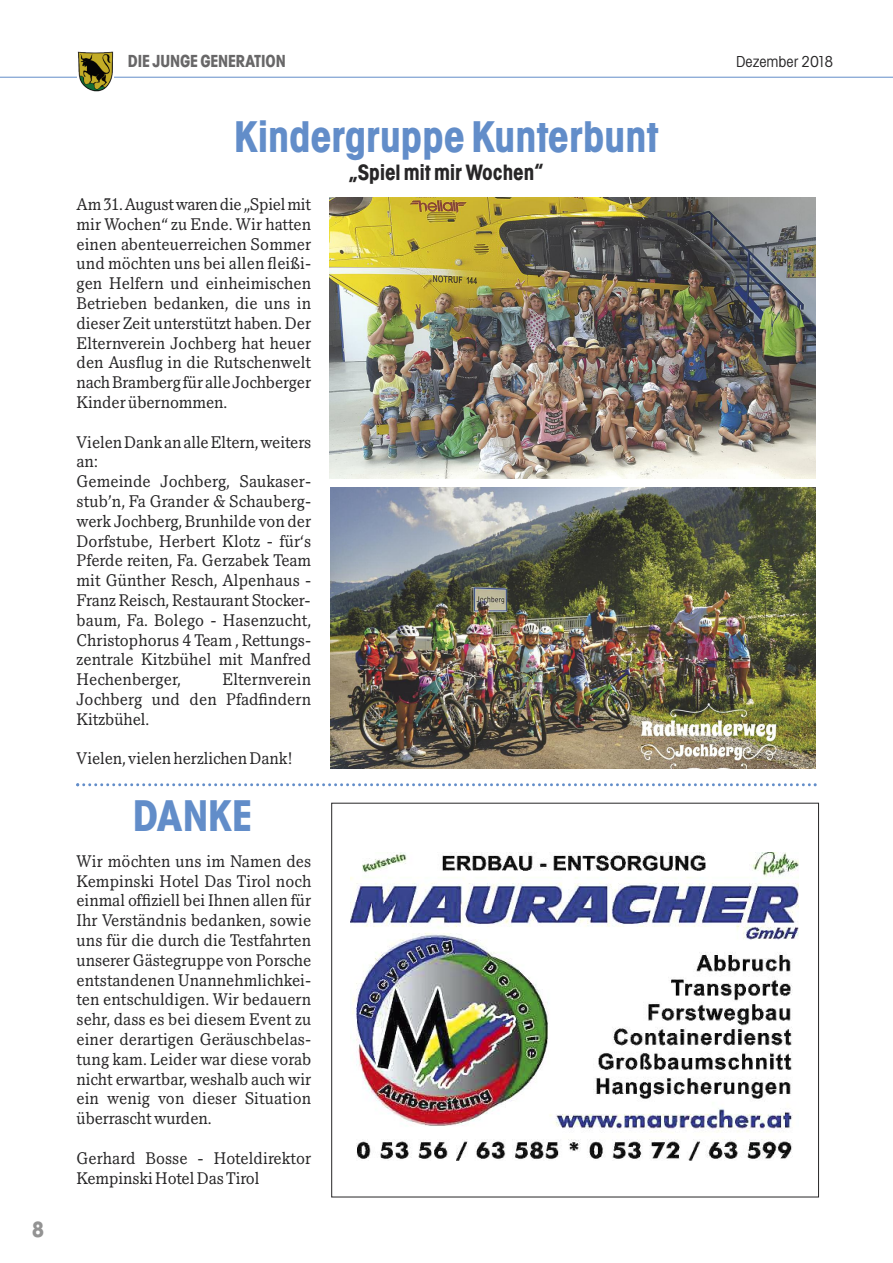
<style>
.page{position:relative;width:893px;height:1263px;background:#fff}
.page>*{position:absolute;margin:0;border:0;box-sizing:border-box;transform-origin:0 0}
.t1{font:42px "Avant Garde SB Bol Con";color:#628dc9}
.t2{font:21px "Avant Garde SB Bol Con";color:#272627}
.t3{font:21px "Avant Garde SB Bol Con";color:#939393}
.t4{font:16.5px/19.8px "Pacella SB";color:#272627;text-align:justify}
.t5{font:16.5px "Avant Garde SB Bol Con";color:#686768}
.t6{font:condensed 15px "Avant Garde SB";color:#272627}
</style>
<div class="page">
<hr style="left:0;top:77px;width:893px;height:1px;background:#628dc9">
<svg style="left:76px;top:783px;width:741px;height:3px"></svg>
<img style="left:330px;top:488px;width:486px;height:280px">
<img style="left:330px;top:198px;width:485px;height:280px">
<img style="left:350px;top:853px;width:448px;height:308px">
<img style="left:77px;top:52px;width:36px;height:39px">
<p class="t3" style="left:32px;top:1217px;width:13px">8</p>
<p class="t5" style="left:128px;top:51px;width:159px">DIE JUNGEGENERATION</p>
<p class="t6" style="left:736px;top:53px;width:99px">Dezember 2018</p>
<h1 class="t1" style="left:234px;top:113px;width:426px">Kindergruppe Kunterbunt</h1>
<p class="t2" style="left:349px;top:161px;width:196px">„Spiel mit mir Wochen“</p>
<p class="t4" style="left:76px;top:194px;width:236px">Am31.Augustwarendie„Spielmit mir Wochen“ zu Ende. Wir hatten einen abenteuerreichen Sommer und möchten uns bei allen fleißi&shy;gen Helfern und einheimischen Betrieben bedanken, die uns in dieser Zeit unterstützt haben. Der Elternverein Jochberg hat heuer den Ausflug in die Rutschenwelt nachBramberg für alle Jochberger Kinder übernommen.</p>
<p class="t4" style="left:76px;top:432px;width:236px;text-align:left">VielenDankanalleEltern,weiters an:<br>Gemeinde Jochberg, Saukaser&shy;stub’n, Fa Grander &amp; Schauberg&shy;werk Jochberg, Brunhilde von der<br>Dorfstube, Herbert Klotz - für‘s<br>Pferde reiten, Fa. Gerzabek Team mit Günther Resch, Alpenhaus -<br>Franz Reisch, Restaurant Stocker&shy;baum, Fa. Bolego - Hasenzucht,<br>Christophorus 4 Team , Rettungs&shy;zentrale Kitzbühel mit Manfred<br>Hechenberger,</p>
<p class="t4" style="left:76px;top:670px;width:236px;text-indent:146px">Elternverein Jochberg und den Pfadfindern Kitzbühel.</p>
<p class="t4" style="left:76px;top:749px;width:217px">Vielen, vielen herzlichenDank!</p>
<h1 class="t1" style="left:133px;top:792px;width:120px">DANKE</h1>
<p class="t4" style="left:76px;top:851px;width:236px">Wir möchten uns im Namen des Kempinski Hotel Das Tirol noch einmal offiziell bei Ihnen allen für Ihr Verständnis bedanken, sowie uns für die durch die Testfahrten unserer Gästegruppe von Porsche entstandenen Unannehmlichkei&shy;ten entschuldigen. Wir bedauern sehr, dass es bei diesem Event zu einer derartigen Geräuschbelas&shy;tung kam. Leider war diese vorab nicht erwartbar, weshalb auch wir ein wenig von dieser Situation überraschtwurden.</p>
<p class="t4" style="left:76px;top:1148px;width:236px">Gerhard Bosse - Hoteldirektor<br>KempinskiHotelDasTirol</p>
</div>
